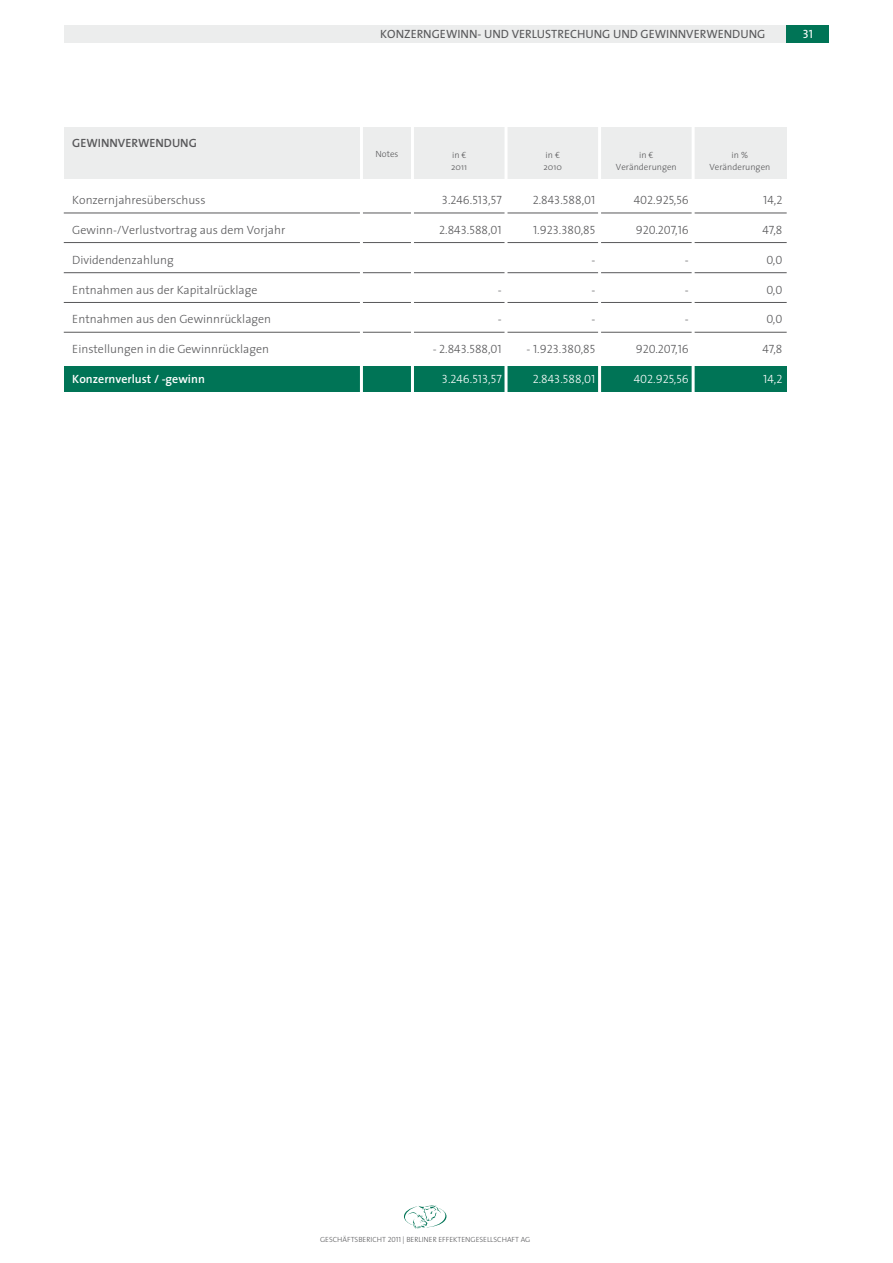
<style>
.page{position:relative;width:893px;height:1263px;background:#fff}
.page>*{position:absolute;margin:0;border:0;box-sizing:border-box;transform-origin:0 0}
.t1{font:300 12px "The Sans";color:#58585a}
.t2{font:12px "The Sans Light Caps";color:#58585a}
.t3{font:12px "The Sans";color:#58585a}
.t4{font:12px "The Sans Light Caps";color:#fff}
.t5{font:600 12px "The Sans";color:#fff}
.t6{font:600 12px "The Sans";color:#58585a}
.t7{font:12px "The Sans Caps";color:#fff}
.t8{font:300 9px/12px "The Sans";color:#58585a}
.t9{font:300 7.5px "The Sans";color:#58585a}
.s1{font-family:"The Sans Light Caps";font-weight:400}
</style>
<div class="page">
<div style="left:64px;top:26px;width:723px;height:17px;background:#eceded"></div>
<div style="left:787px;top:26px;width:42px;height:17px;background:#007456"></div>
<svg style="left:404px;top:1205px;width:42px;height:24px"></svg>
<div style="left:64px;top:128px;width:723px;height:51px;background:#eceded"></div>
<div style="left:64px;top:366px;width:723px;height:26px;background:#007456"></div>
<hr style="left:64px;top:213px;width:723px;height:1px;background:#58585a">
<hr style="left:64px;top:242px;width:723px;height:1px;background:#58585a">
<hr style="left:64px;top:272px;width:723px;height:1px;background:#58585a">
<hr style="left:64px;top:302px;width:723px;height:1px;background:#58585a">
<hr style="left:64px;top:332px;width:723px;height:1px;background:#58585a">
<hr style="left:411px;top:101px;width:3px;height:339px;background:#fff">
<hr style="left:360px;top:101px;width:3px;height:339px;background:#fff">
<hr style="left:504px;top:101px;width:3px;height:339px;background:#fff">
<hr style="left:598px;top:100px;width:3px;height:339px;background:#fff">
<hr style="left:692px;top:100px;width:3px;height:339px;background:#fff">
<p class="t6" style="left:72px;top:132px;width:126px">G ewinnverwendung</p>
<p class="t1" style="left:72px;top:190px;width:135px">Konzernjahresüberschuss</p>
<p class="t1" style="left:72px;top:220px;width:214px">Gewinn-/Verlustvortrag aus dem Vorjahr</p>
<p class="t1" style="left:72px;top:250px;width:103px">Dividendenzahlung</p>
<p class="t1" style="left:72px;top:280px;width:187px">Entnahmen aus der Kapitalrücklage</p>
<p class="t1" style="left:72px;top:309px;width:200px">Entnahmen aus den Gewinnrücklagen</p>
<p class="t1" style="left:72px;top:339px;width:198px">Einstellungen in die Gewinnrücklagen</p>
<p class="t5" style="left:72px;top:369px;width:134px">Konzernverlust / -gewinn</p>
<p class="t3" style="left:380px;top:24px;width:387px">KONZERNGEWINN- UND VERLUSTRECHUNG UND GEWINNVERWENDUNG</p>
<p class="t7" style="left:803px;top:24px;width:12px">31</p>
<p class="t8" style="left:375px;top:148px;width:25px">Notes</p>
<p class="t8" style="left:544px;top:149px;width:20px">in €<br>2010</p>
<p class="t8" style="left:616px;top:149px;width:62px;text-align:center">in €<br>Veränderungen</p>
<p class="t8" style="left:709px;top:149px;width:62px;text-align:center">in %<br>Veränderungen</p>
<p class="t8" style="left:451px;top:149px;width:17px">in €<br>2011</p>
<p class="t2" style="left:442px;top:190px;width:61px">3.246.513,57</p>
<p class="t2" style="left:439px;top:220px;width:64px">2.843.588,01</p>
<p class="t2" style="left:498px;top:280px;width:5px">-</p>
<p class="t2" style="left:498px;top:309px;width:5px">-</p>
<p class="t2" style="left:433px;top:339px;width:71px">- 2.843.588,01</p>
<p class="t4" style="left:442px;top:369px;width:61px">3.246.513,57</p>
<p class="t2" style="left:533px;top:190px;width:64px">2.843.588,01</p>
<p class="t2" style="left:533px;top:220px;width:64px">1.923.380,85</p>
<p class="t2" style="left:591px;top:250px;width:5px">-</p>
<p class="t2" style="left:591px;top:280px;width:5px">-</p>
<p class="t2" style="left:591px;top:309px;width:5px">-</p>
<p class="t2" style="left:526px;top:339px;width:70px">- 1.923.380,85</p>
<p class="t4" style="left:533px;top:369px;width:64px">2.843.588,01</p>
<p class="t2" style="left:634px;top:190px;width:57px">402.925,56</p>
<p class="t2" style="left:636px;top:220px;width:55px">920.207,16</p>
<p class="t2" style="left:685px;top:250px;width:5px">-</p>
<p class="t2" style="left:685px;top:280px;width:5px">-</p>
<p class="t2" style="left:685px;top:309px;width:5px">-</p>
<p class="t2" style="left:636px;top:339px;width:55px">920.207,16</p>
<p class="t4" style="left:634px;top:369px;width:57px">402.925,56</p>
<p class="t2" style="left:763px;top:190px;width:21px">14,2</p>
<p class="t2" style="left:763px;top:220px;width:21px">47,8</p>
<p class="t2" style="left:766px;top:250px;width:18px">0,0</p>
<p class="t2" style="left:766px;top:280px;width:18px">0,0</p>
<p class="t2" style="left:766px;top:309px;width:18px">0,0</p>
<p class="t2" style="left:763px;top:339px;width:21px">47,8</p>
<p class="t4" style="left:763px;top:369px;width:21px">14,2</p>
<p class="t9" style="left:320px;top:1233px;width:212px">GESCHÄFTSBERICHT <span class="s1">2011</span> | BERLINER EFFEKTENGESELLSCHAFT AG</p>
</div>
